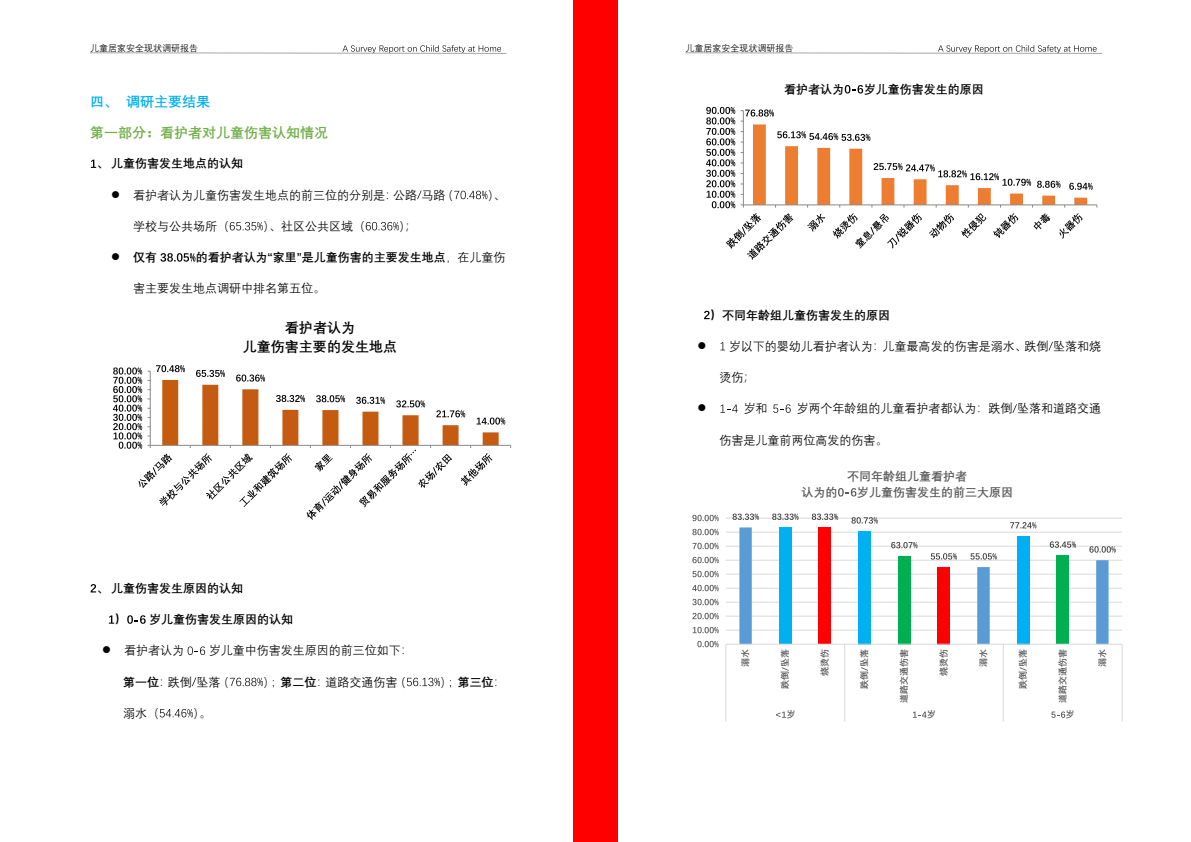
<style>
.page{position:relative;width:1191px;height:842px;background:#fff}
.page>*{position:absolute;margin:0;border:0;box-sizing:border-box;transform-origin:0 0}
.t1{font:700 14px "Deng Xian";color:#70ad47}
.t2{font:700 14px/19px "Deng Xian";color:#000;text-align:center}
.t3{font:700 14px "Deng Xian";color:#00b0f0}
.t4{font:12px "Deng Xian";color:#000}
.t5{font:700 12px "Deng Xian";color:#000}
.t6{font:700 12px "Deng Xian";color:#595959}
.t7{font:12px "Wingdings";color:#000}
.t8{font:700 9px "Deng Xian";color:#595959}
.t9{font:9px "Deng Xian";color:#000}
.s1{font-weight:400}
.s2{font-weight:700}
</style>
<div class="page">
<svg style="left:90px;top:45px;width:417px;height:9px"></svg>
<svg style="left:91px;top:160px;width:5px;height:8px"></svg>
<svg style="left:417px;top:191px;width:4px;height:8px"></svg>
<svg style="left:454px;top:191px;width:33px;height:8px"></svg>
<svg style="left:230px;top:222px;width:33px;height:8px"></svg>
<svg style="left:366px;top:222px;width:33px;height:8px"></svg>
<svg style="left:160px;top:253px;width:35px;height:9px"></svg>
<svg style="left:91px;top:584px;width:5px;height:8px"></svg>
<svg style="left:109px;top:615px;width:5px;height:9px"></svg>
<svg style="left:127px;top:615px;width:19px;height:9px"></svg>
<svg style="left:188px;top:646px;width:17px;height:9px"></svg>
<svg style="left:192px;top:677px;width:4px;height:9px"></svg>
<svg style="left:230px;top:678px;width:33px;height:8px"></svg>
<svg style="left:407px;top:678px;width:33px;height:8px"></svg>
<svg style="left:160px;top:709px;width:33px;height:8px"></svg>
<svg style="left:113px;top:365px;width:398px;height:155px"></svg>
<div style="left:573px;top:0;width:22px;height:842px;background:#f00"></div>
<svg style="left:685px;top:45px;width:417px;height:9px"></svg>
<svg style="left:704px;top:311px;width:5px;height:8px"></svg>
<svg style="left:720px;top:342px;width:5px;height:8px"></svg>
<svg style="left:1048px;top:342px;width:5px;height:8px"></svg>
<svg style="left:720px;top:404px;width:17px;height:9px"></svg>
<svg style="left:773px;top:404px;width:17px;height:9px"></svg>
<svg style="left:1012px;top:404px;width:5px;height:9px"></svg>
<hr style="left:726px;top:630px;width:396px;height:1px;background:#d9d9d9">
<hr style="left:726px;top:616px;width:396px;height:1px;background:#d9d9d9">
<hr style="left:726px;top:602px;width:396px;height:1px;background:#d9d9d9">
<hr style="left:726px;top:588px;width:396px;height:1px;background:#d9d9d9">
<hr style="left:726px;top:574px;width:396px;height:1px;background:#d9d9d9">
<hr style="left:726px;top:560px;width:396px;height:1px;background:#d9d9d9">
<hr style="left:726px;top:546px;width:396px;height:1px;background:#d9d9d9">
<hr style="left:726px;top:532px;width:396px;height:1px;background:#d9d9d9">
<hr style="left:726px;top:518px;width:396px;height:1px;background:#d9d9d9">
<svg style="left:739px;top:527px;width:369px;height:117px"></svg>
<hr style="left:726px;top:644px;width:396px;height:1px;background:#d9d9d9">
<hr style="left:725px;top:644px;width:1px;height:60px;background:#d9d9d9">
<hr style="left:844px;top:644px;width:1px;height:60px;background:#d9d9d9">
<hr style="left:1003px;top:644px;width:1px;height:60px;background:#d9d9d9">
<hr style="left:1121px;top:644px;width:1px;height:60px;background:#d9d9d9">
<svg style="left:725px;top:704px;width:1px;height:18px"></svg>
<svg style="left:844px;top:704px;width:1px;height:18px"></svg>
<svg style="left:1003px;top:704px;width:1px;height:18px"></svg>
<svg style="left:1121px;top:704px;width:1px;height:17px"></svg>
<svg style="left:732px;top:514px;width:27px;height:6px"></svg>
<svg style="left:772px;top:514px;width:26px;height:6px"></svg>
<svg style="left:812px;top:514px;width:26px;height:6px"></svg>
<svg style="left:851px;top:517px;width:26px;height:7px"></svg>
<svg style="left:891px;top:542px;width:26px;height:6px"></svg>
<svg style="left:930px;top:553px;width:27px;height:7px"></svg>
<svg style="left:970px;top:553px;width:26px;height:7px"></svg>
<svg style="left:1010px;top:522px;width:26px;height:6px"></svg>
<svg style="left:1049px;top:541px;width:27px;height:7px"></svg>
<svg style="left:1089px;top:546px;width:26px;height:7px"></svg>
<svg style="left:697px;top:641px;width:21px;height:6px"></svg>
<svg style="left:692px;top:627px;width:26px;height:6px"></svg>
<svg style="left:692px;top:613px;width:26px;height:6px"></svg>
<svg style="left:692px;top:599px;width:26px;height:6px"></svg>
<svg style="left:692px;top:585px;width:26px;height:6px"></svg>
<svg style="left:692px;top:571px;width:26px;height:6px"></svg>
<svg style="left:692px;top:557px;width:26px;height:6px"></svg>
<svg style="left:692px;top:543px;width:26px;height:6px"></svg>
<svg style="left:692px;top:529px;width:26px;height:6px"></svg>
<svg style="left:692px;top:515px;width:26px;height:6px"></svg>
<svg style="left:782px;top:667px;width:6px;height:4px"></svg>
<svg style="left:861px;top:667px;width:7px;height:4px"></svg>
<svg style="left:1019px;top:667px;width:7px;height:4px"></svg>
<svg style="left:776px;top:711px;width:10px;height:7px"></svg>
<svg style="left:913px;top:711px;width:13px;height:7px"></svg>
<svg style="left:1051px;top:711px;width:14px;height:7px"></svg>
<svg style="left:838px;top:488px;width:18px;height:8px"></svg>
<svg style="left:706px;top:107px;width:391px;height:153px"></svg>
<svg style="left:844px;top:85px;width:19px;height:9px"></svg>
<div style="left:595px;top:0;width:23px;height:842px;background:#f00"></div>
<p class="t9" style="left:90px;top:43px;width:109px">儿童居家安全现状调研报告</p>
<p class="t3" style="left:90px;top:92px;width:122px">四、调研主要结果</p>
<p class="t1" style="left:90px;top:123px;width:239px">第一部分：看护者对儿童伤害认知情况</p>
<p class="t5" style="left:97px;top:156px;width:148px">、儿童伤害发生地点的认知</p>
<p class="t4" style="left:111px;top:187px;width:344px">● 看护者认为儿童伤害发生地点的前三位的分别是：公路马路（</p>
<p class="t4" style="left:488px;top:187px;width:19px">）、</p>
<p class="t4" style="left:133px;top:218px;width:97px">学校与公共场所（</p>
<p class="t4" style="left:263px;top:218px;width:103px">）、社区公共区域（</p>
<p class="t4" style="left:399px;top:218px;width:19px">）；</p>
<p class="t5" style="left:111px;top:249px;width:47px">● 仅有</p>
<p class="t5" style="left:196px;top:249px;width:311px">的看护者认为“家里”是儿童伤害的主要发生地点<span class="s1">，在儿童伤</span></p>
<p class="t4" style="left:133px;top:281px;width:193px">害主要发生地点调研中排名第五位。</p>
<p class="t2" style="left:243px;top:318px;width:156px">看护者认为<br>儿童伤害主要的发生地点</p>
<p class="t5" style="left:97px;top:580px;width:148px">、儿童伤害发生原因的认知</p>
<p class="t5" style="left:115px;top:611px;width:13px">）</p>
<p class="t5" style="left:149px;top:611px;width:145px">岁儿童伤害发生原因的认知</p>
<p class="t4" style="left:102px;top:643px;width:83px">● 看护者认为</p>
<p class="t4" style="left:209px;top:643px;width:205px">岁儿童中伤害发生原因的前三位如下：</p>
<p class="t4" style="left:123px;top:674px;width:108px"><span class="s2">第一位</span>：跌倒坠落（</p>
<p class="t4" style="left:263px;top:674px;width:144px">）<span class="s2">第二位</span>：道路交通伤害（</p>
<p class="t5" style="left:440px;top:674px;width:67px"><span class="s1">）</span>第三位<span class="s1">：</span></p>
<p class="t4" style="left:123px;top:705px;width:37px">溺水（</p>
<p class="t4" style="left:193px;top:705px;width:19px">）。</p>
<p class="t9" style="left:685px;top:43px;width:109px">儿童居家安全现状调研报告</p>
<p class="t5" style="left:784px;top:81px;width:61px">看护者认为</p>
<p class="t5" style="left:863px;top:81px;width:122px">岁儿童伤害发生的原因</p>
<p class="t5" style="left:710px;top:307px;width:181px">）不同年龄组儿童伤害发生的原因</p>
<p class="t4" style="left:697px;top:338px;width:405px">● 岁以下的婴幼儿看护者认为：儿童最高发的伤害是溺水、跌倒坠落和烧</p>
<p class="t4" style="left:719px;top:370px;width:37px">烫伤；</p>
<p class="t7" style="left:697px;top:401px;width:10px">●</p>
<p class="t4" style="left:743px;top:401px;width:25px">岁和</p>
<p class="t4" style="left:796px;top:401px;width:306px">岁两个年龄组的儿童看护者都认为：跌倒坠落和道路交通</p>
<p class="t4" style="left:719px;top:432px;width:169px">伤害是儿童前两位高发的伤害。</p>
<p class="t6" style="left:847px;top:468px;width:121px">不同年龄组儿童看护者</p>
<p class="t6" style="left:801px;top:484px;width:37px">认为的</p>
<p class="t6" style="left:857px;top:484px;width:158px">岁儿童伤害发生的前三大原因</p>
<p class="t8" style="left:739px;top:667px;width:19px;rotate:-90deg">溺水</p>
<p class="t8" style="left:779px;top:689px;width:41px;rotate:-90deg">跌倒坠落</p>
<p class="t8" style="left:818px;top:676px;width:28px;rotate:-90deg">烧烫伤</p>
<p class="t8" style="left:858px;top:689px;width:41px;rotate:-90deg">跌倒坠落</p>
<p class="t8" style="left:898px;top:703px;width:55px;rotate:-90deg">道路交通伤害</p>
<p class="t8" style="left:937px;top:676px;width:28px;rotate:-90deg">烧烫伤</p>
<p class="t8" style="left:977px;top:667px;width:19px;rotate:-90deg">溺水</p>
<p class="t8" style="left:1016px;top:689px;width:41px;rotate:-90deg">跌倒坠落</p>
<p class="t8" style="left:1056px;top:703px;width:55px;rotate:-90deg">道路交通伤害</p>
<p class="t8" style="left:1096px;top:667px;width:19px;rotate:-90deg">溺水</p>
<p class="t8" style="left:786px;top:709px;width:10px">岁</p>
<p class="t8" style="left:927px;top:709px;width:10px">岁</p>
<p class="t8" style="left:1065px;top:709px;width:10px">岁</p>
</div>
